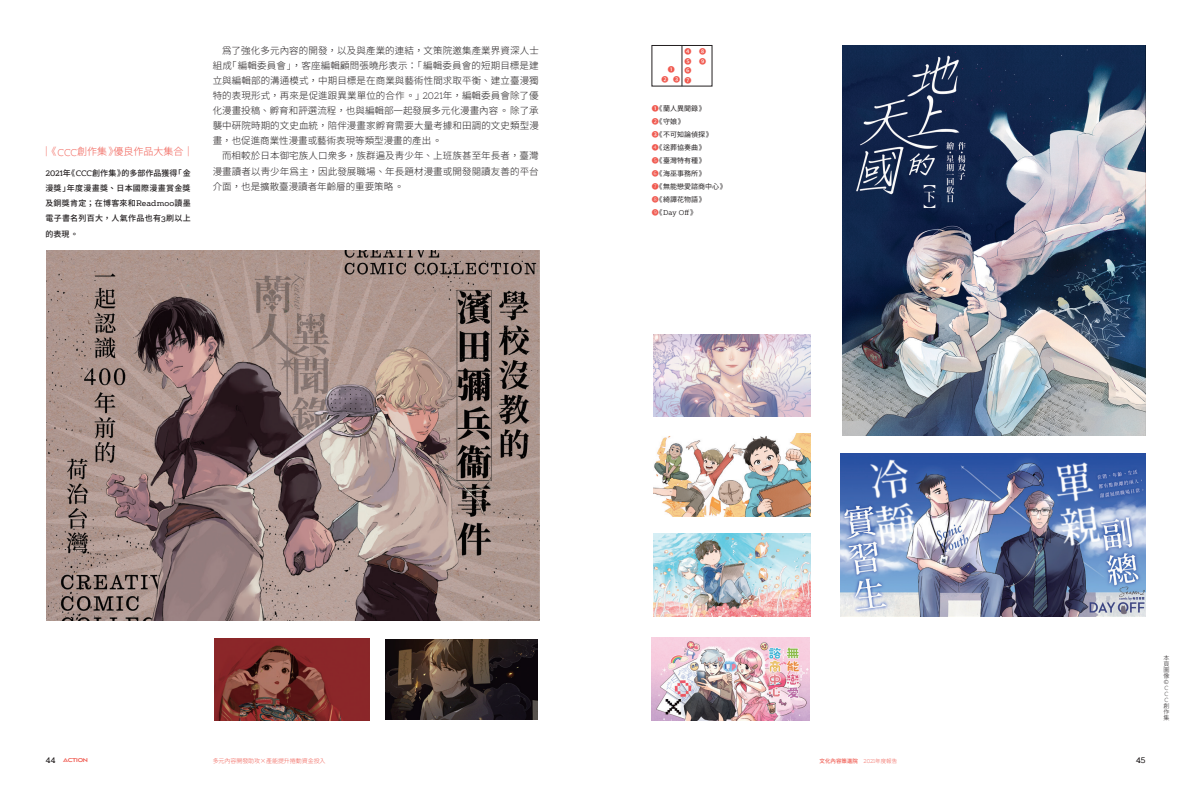
<style>
.page{position:relative;width:1191px;height:794px;background:#fff}
.page>*{position:absolute;margin:0;border:0;box-sizing:border-box;transform-origin:0 0}
.圖表標{font:10px "Gen Yo Gothic TW Light TTF";color:#f0594f}
.內文{font:9.5px/15.1px "Gen Yo Gothic TW Light TTF";letter-spacing:.01em;color:#231f20;text-align:justify}
.圖表說明文{font:8px/15.1px "Gen Yo Gothic TW Medium TTF";letter-spacing:.035em;color:#231f20;text-align:justify}
.t1{font:500 8px "Artegra Slab";color:#231f20}
.圖說{font:7px "Gen Yo Gothic TW Regular TTF";color:#231f20}
.圖說-2{font:7px "Artegra Slab";color:#231f20}
.圖說-3{font:7px "Gen Yo Gothic TW Medium TTF";color:#f0594f}
.單元標{font:6px "Gen Yo Gothic TW Light TTF";letter-spacing:-.01em;color:#f0594f}
.段落樣式1{font:6px/5.9px "Gen Yo Gothic TW Light TTF";color:#231f20}
.t2{font:5.5px "Gen Yo Gothic TW Medium TTF";color:#f0594f}
.t3{font:5.5px "Balgin Regular Sm Expanded";letter-spacing:-.05em;color:#f0594f}
.s1{font-family:"Artegra Slab";font-weight:200}
.s2{font-family:"Artegra Slab";font-weight:500}
.s3{font-family:"Gen Yo Gothic TW Medium TTF";color:#f0594f}
.s4{color:#f0594f}
.s5{font-family:"Gen Yo Gothic TW Light TTF";color:#f0594f}
.s6{font-family:"Gen Yo Gothic TW Regular TTF"}
.s7{font-family:"Gen Yo Gothic TW Light TTF"}
</style>
<div class="page">
<img style="left:47px;top:251px;width:492px;height:369px">
<img style="left:215px;top:639px;width:154px;height:81px">
<img style="left:386px;top:640px;width:152px;height:80px">
<img style="left:653px;top:334px;width:157px;height:83px">
<img style="left:842px;top:45px;width:303px;height:390px">
<img style="left:841px;top:453px;width:304px;height:163px">
<img style="left:652px;top:637px;width:157px;height:83px">
<img style="left:653px;top:434px;width:157px;height:82px">
<img style="left:653px;top:534px;width:157px;height:82px">
<hr style="left:682px;top:45px;width:1px;height:41px;background:#231f20">
<div style="left:652px;top:45px;width:60px;height:41px;border:1px solid #231f20"></div>
<p class="圖表標" style="left:41px;top:146px;width:154px">│《<span class="s1">CCC</span>創作集》優良作品大集合│</p>
<p class="圖表說明文" style="left:45px;top:166px;width:147px"><span class="s2">2021</span>年《<span class="s2">CCC</span>創作集》的多部作品獲得「金漫獎」年度漫畫獎、日本國際漫畫賞金獎及銅獎肯定；在博客來和<span class="s2">Readmoo</span>讀墨電子書名列百大，人氣作品也有<span class="s2">3</span>刷以上的表現。</p>
<p class="內文" style="left:213px;top:43px;width:328px;text-indent:9px">為了強化多元內容的開發，以及與產業的連結，文策院邀集產業界資深人士組成「編輯委員會」，客座編輯顧問張曉彤表示：「編輯委員會的短期目標是建立與編輯部的溝通模式，中期目標是在商業與藝術性間求取平衡、建立臺漫獨特的表現形式，再來是促進跟異業單位的合作。」<span class="s1">2021</span>年，編輯委員會除了優化漫畫投稿、孵育和評選流程，也與編輯部一起發展多元化漫畫內容。除了承襲中研院時期的文史血統，陪伴漫畫家孵育需要大量考據和田調的文史類型漫畫，也促進商業性漫畫或藝術表現等類型漫畫的產出。</p>
<p class="內文" style="left:213px;top:149px;width:327px;text-indent:9px">而相較於日本御宅族人口眾多，族群遍及靑少年、上班族甚至年長者，臺灣漫畫讀者以靑少年為主，因此發展職場、年長題材漫畫或開發閱讀友善的平台介面，也是擴散臺漫讀者年齡層的重要策略。</p>
<p class="圖說-3" style="left:684px;top:48px;width:8px">❹</p>
<p class="圖說-3" style="left:684px;top:57px;width:8px">❺</p>
<p class="圖說-3" style="left:684px;top:67px;width:8px">❻</p>
<p class="圖說-3" style="left:684px;top:76px;width:8px">❼</p>
<p class="圖說-3" style="left:699px;top:48px;width:8px">❽</p>
<p class="圖說-3" style="left:699px;top:58px;width:8px">❾</p>
<p class="圖說-3" style="left:668px;top:65px;width:8px">❶</p>
<p class="圖說-3" style="left:661px;top:76px;width:8px">❷</p>
<p class="圖說-3" style="left:673px;top:76px;width:8px">❸</p>
<p class="圖說" style="left:652px;top:105px;width:56px"><span class="s3">❶</span>《蘭人異聞錄》</p>
<p class="圖說" style="left:652px;top:118px;width:35px"><span class="s4">❷</span>《守娘》</p>
<p class="圖說" style="left:652px;top:131px;width:63px"><span class="s3">❸</span>《不可知論偵探》</p>
<p class="圖說" style="left:652px;top:144px;width:56px"><span class="s5">❹</span>《送葬協奏曲》</p>
<p class="圖說" style="left:652px;top:157px;width:56px"><span class="s5">❺</span>《臺灣特有種》</p>
<p class="圖說" style="left:652px;top:170px;width:56px"><span class="s5">❻</span>《海巫事務所》</p>
<p class="圖說" style="left:652px;top:183px;width:77px"><span class="s5">❼</span>《無能戀愛諮商中心》</p>
<p class="圖說" style="left:652px;top:196px;width:56px"><span class="s5">❽</span>《綺譚花物語》</p>
<p class="圖說-2" style="left:652px;top:208px;width:47px"><span class="s5">❾</span><span class="s6">《</span>Day Off<span class="s6">》</span></p>
<p class="t1" style="left:45px;top:754px;width:12px">44</p>
<p class="t1" style="left:1135px;top:754px;width:11px">45</p>
<p class="t3" style="left:63px;top:757px;width:26px">ACTION</p>
<p class="單元標" style="left:213px;top:757px;width:114px">多元內容開發助攻×產能提升捲動資金投入</p>
<p class="t2" style="left:819px;top:757px;width:79px">文化內容策進院 <span class="s1">2021</span><span class="s7">年度報吿</span></p>
<p class="段落樣式1" style="left:1163px;top:655px;width:7px">本頁圖像<span class="s1">©<br>C<br>C<br>C</span>創作集</p>
</div>
